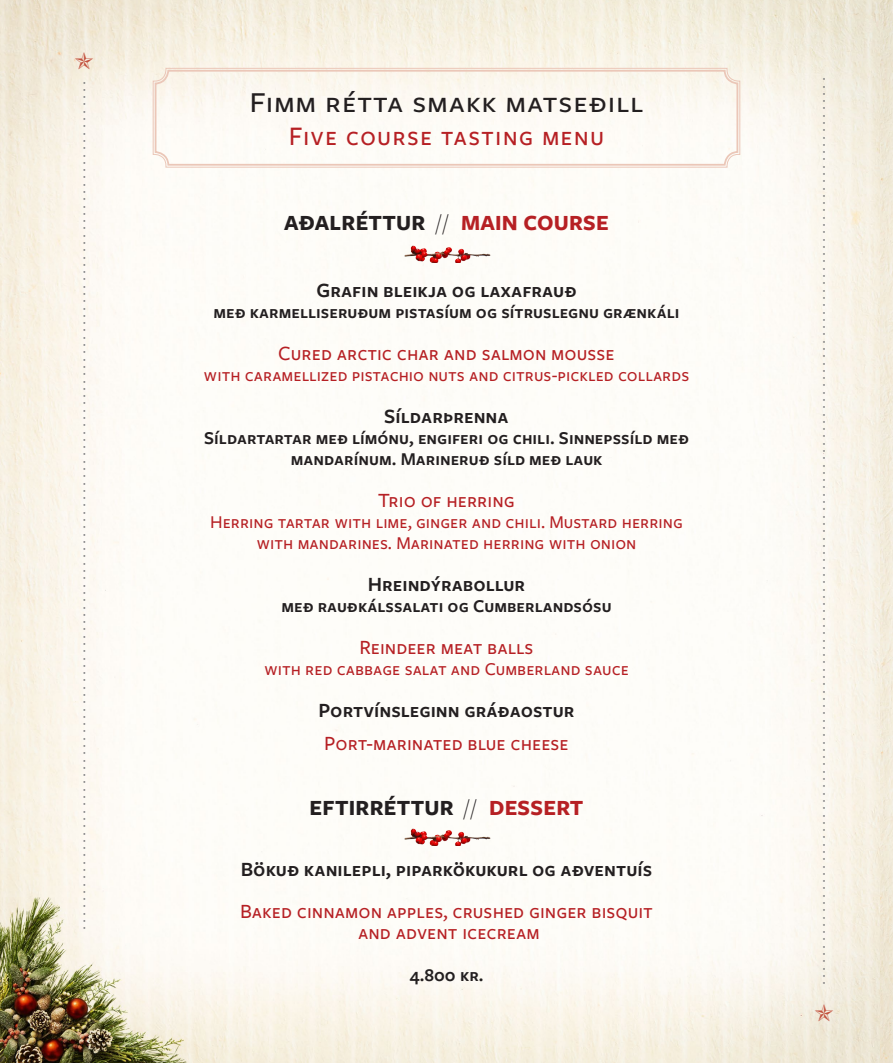
<style>
.page{position:relative;width:893px;height:1063px;background:#fff}
.page>*{position:absolute;margin:0;border:0;box-sizing:border-box;transform-origin:0 0}
.t1{font:500 30px "Freight Sans Pro";letter-spacing:.02em;color:#231f20;scale:1.1 1}
.t2{font:500 27.75px "Freight Sans Pro";letter-spacing:.04em;color:#b62024}
.t3{font:700 22.5px "Freight Sans Pro";letter-spacing:.01em;color:#231f20}
.ENSK-MEGIN_copy{font:500 21px/21px "Freight Sans Pro";color:#b62024;text-align:center}
.ÍSL-MEGIN_copy{font:600 21px "Freight Sans Pro";color:#231f20}
.ENSK-MEGIN{font:500 18.75px/21px "Freight Sans Pro";color:#b62024;text-align:center}
.ÍSL-MEGIN-1111{font:600 18.75px/21px "Freight Sans Pro";color:#231f20;text-align:center}
.ENSK-MEGIN-2{font:italic 500 13.5px "Freight Sans Pro";color:#6c6d70}
.s1{font-weight:300}
.s2{color:#b62024}
</style>
<div class="page">
<img style="left:0;top:0;width:880px;height:1063px">
<img style="left:880px;top:0;width:13px;height:1063px">
<svg style="left:153px;top:68px;width:587px;height:100px"></svg>
<div style="left:155px;top:70px;width:583px;height:96px;border:2px solid #ebc7b8;border-radius:13px"></div>
<img style="left:399px;top:242px;width:94px;height:21px">
<img style="left:399px;top:825px;width:94px;height:21px">
<svg style="left:815px;top:1004px;width:18px;height:17px"></svg>
<svg style="left:75px;top:51px;width:18px;height:18px"></svg>
<p class="ENSK-MEGIN-2" style="left:72px;top:929px;width:850px;rotate:-90deg">.....................................................................................................................</p>
<p class="t1" style="left:249px;top:82px;width:360px">Fimm rétta smakk matseðill</p>
<p class="t2" style="left:289px;top:117px;width:317px">Five course tasting menu</p>
<p class="t3" style="left:284px;top:207px;width:326px">AÐALRÉTTUR <span class="s1">//</span> <span class="s2">MAIN COURSE</span></p>
<p class="ÍSL-MEGIN_copy" style="left:317px;top:276px;width:262px">Grafin bleikja og laxafrauð</p>
<p class="ÍSL-MEGIN-1111" style="left:213px;top:301px;width:468px">með karmelliseruðum pistasíum og sítruslegnu grænkáli</p>
<p class="ENSK-MEGIN_copy" style="left:278px;top:342px;width:338px">Cured arctic char and salmon mousse</p>
<p class="ENSK-MEGIN" style="left:204px;top:364px;width:487px">with caramellized pistachio nuts and citrus-pickled collards</p>
<p class="ÍSL-MEGIN_copy" style="left:384px;top:402px;width:126px">Síldarþrenna</p>
<p class="ÍSL-MEGIN-1111" style="left:204px;top:427px;width:486px">Síldartartar með límónu, engiferi og chili. Sinnepssíld með mandarínum. Marineruð síld með lauk</p>
<p class="ENSK-MEGIN_copy" style="left:378px;top:489px;width:138px">Trio of herring</p>
<p class="ENSK-MEGIN" style="left:210px;top:511px;width:474px">Herring tartar with lime, ginger and chili. Mustard herring with mandarines. Marinated herring with onion</p>
<p class="ÍSL-MEGIN_copy" style="left:368px;top:570px;width:159px">Hreindýrabollur</p>
<p class="ÍSL-MEGIN-1111" style="left:281px;top:595px;width:332px">með rauðkálssalati og Cumberlandsósu</p>
<p class="ENSK-MEGIN_copy" style="left:359px;top:636px;width:176px">Reindeer meat balls</p>
<p class="ENSK-MEGIN" style="left:264px;top:658px;width:366px">with red cabbage salat and Cumberland sauce</p>
<p class="ÍSL-MEGIN_copy" style="left:318px;top:696px;width:258px">Portvínsleginn gráðaostur</p>
<p class="ENSK-MEGIN_copy" style="left:324px;top:732px;width:246px">Port-marinated blue cheese</p>
<p class="t3" style="left:309px;top:793px;width:276px">EFTIRRÉTTUR <span class="s1">//</span> <span class="s2">DESSERT</span></p>
<p class="ÍSL-MEGIN_copy" style="left:241px;top:855px;width:413px">Bökuð kanilepli, piparkökukurl og aðventuís</p>
<p class="ENSK-MEGIN_copy" style="left:240px;top:900px;width:414px">Baked cinnamon apples, crushed ginger bisquit and advent icecream</p>
<p class="ÍSL-MEGIN-1111" style="left:409px;top:964px;width:76px">4.800 kr.</p>
<p class="ENSK-MEGIN-2" style="left:812px;top:984px;width:908px;rotate:-90deg">.............................................................................................................................</p>
</div>
